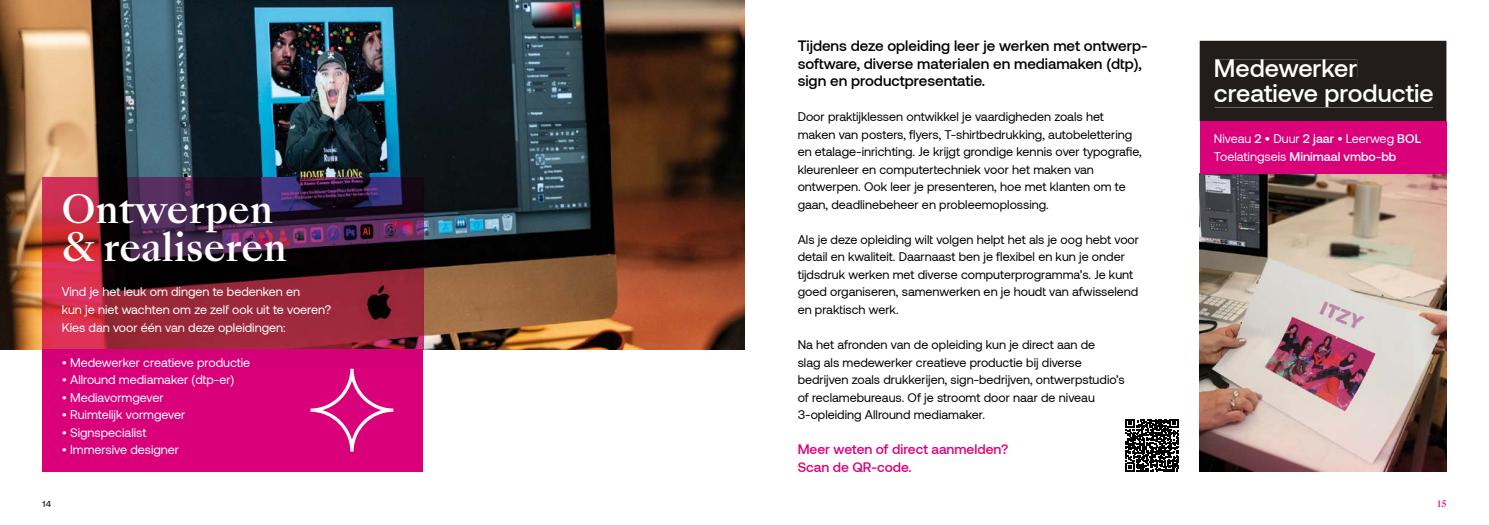
<style>
.page{position:relative;width:1489px;height:525px;background:#fff}
.page>*{position:absolute;margin:0;border:0;box-sizing:border-box;transform-origin:0 0}
.t1{font:500 37.5px/37.5px "Sang Bleu Kingdom";color:#fff}
.t2{font:500 25px/25px "Aeonik";color:#fff}
.t3{font:500 15px/17.5px "Aeonik";color:#000}
.t4{font:500 13.75px/17.5px "Aeonik";color:#da007a}
.t5{font:12.5px/17.5px "Aeonik";color:#000}
.t6{font:12.5px/17.5px "Aeonik";color:#fff}
.t7{font:500 8.75px "Aeonik";color:#221d1c}
.t8{font:500 8.75px "Sang Bleu Kingdom";color:#da007a}
.s1{font-weight:500}
</style>
<div class="page">
<img style="left:0;top:0;width:700px;height:124px">
<img style="left:700px;top:0;width:44px;height:349px">
<img style="left:0;top:124px;width:611px;height:90px">
<img style="left:611px;top:124px;width:89px;height:225px">
<img style="left:0;top:214px;width:43px;height:135px">
<img style="left:423px;top:214px;width:188px;height:135px">
<div style="left:43px;top:349px;width:380px;height:122px;background:#da007a"></div>
<img style="left:43px;top:178px;width:380px;height:171px">
<div style="left:43px;top:349px;width:380px;height:17px;background:#d3007a"></div>
<svg style="left:310px;top:368px;width:83px;height:83px"></svg>
<img style="left:744px;top:0;width:1px;height:349px">
<div style="left:1199px;top:41px;width:247px;height:80px;background:#221d1b"></div>
<div style="left:1215px;top:60px;width:141px;height:17px;background:#221d1b"></div>
<div style="left:1214px;top:84px;width:218px;height:23px;background:#221d1b"></div>
<svg style="left:1125px;top:419px;width:53px;height:52px"></svg>
<img style="left:1199px;top:174px;width:247px;height:297px">
<div style="left:1199px;top:121px;width:247px;height:53px;background:#da007a"></div>
<h1 class="t1" style="left:62px;top:192px;width:226px">Ontwerpen &amp; realiseren</h1>
<p class="t6" style="left:62px;top:283px;width:271px">Vind je het leuk om dingen te bedenken en<br>kun je niet wachten om ze zelf ook uit te voeren?<br>Kies dan voor één van deze opleidingen:</p>
<p class="t6" style="left:62px;top:353px;width:190px">• Medewerker creatieve productie</p>
<p class="t6" style="left:62px;top:371px;width:174px">• Allround mediamaker (dtp-er)</p>
<p class="t6" style="left:62px;top:388px;width:103px">• Mediavormgever</p>
<p class="t6" style="left:62px;top:406px;width:125px">• Ruimtelijk vormgever</p>
<p class="t6" style="left:62px;top:423px;width:86px">• Signspecialist</p>
<p class="t6" style="left:62px;top:441px;width:119px">• Immersive designer</p>
<p class="t7" style="left:43px;top:498px;width:10px">14</p>
<p class="t3" style="left:797px;top:37px;width:351px">Tijdens deze opleiding leer je werken met ontwerp&shy;software, diverse materialen en mediamaken (dtp), sign en productpresentatie.</p>
<p class="t5" style="left:797px;top:108px;width:345px">Door praktijklessen ontwikkel je vaardigheden zoals het maken van posters, flyers, T-shirtbedrukking, autobelettering en etalage-inrichting. Je krijgt grondige kennis over typografie, kleurenleer en computertechniek voor het maken van ontwerpen. Ook leer je presenteren, hoe met klanten om te gaan, deadlinebeheer en probleemoplossing.</p>
<p class="t5" style="left:797px;top:231px;width:343px">Als je deze opleiding wilt volgen helpt het als je oog hebt voor detail en kwaliteit. Daarnaast ben je flexibel en kun je onder tijdsdruk werken met diverse computerprogramma’s. Je kunt goed organiseren, samenwerken en je houdt van afwisselend en praktisch werk.</p>
<p class="t5" style="left:797px;top:336px;width:328px">Na het afronden van de opleiding kun je direct aan de<br>slag als medewerker creatieve productie bij diverse bedrijven zoals drukkerijen, sign-bedrijven, ontwerpstudio’s of reclamebureaus. Of je stroomt door naar de niveau 3-opleiding Allround mediamaker.</p>
<p class="t4" style="left:797px;top:440px;width:212px">Meer weten of direct aanmelden?<br>Scan de QR-code.</p>
<h2 class="t2" style="left:1213px;top:56px;width:221px">Medewerker creatieve productie</h2>
<p class="t6" style="left:1213px;top:130px;width:208px">Niveau <span class="s1">2 •</span> Duur <span class="s1">2 jaar •</span> Leerweg <span class="s1">BOL<br></span>Toelatingseis <span class="s1">Minimaal vmbo-bb</span></p>
<p class="t8" style="left:1437px;top:497px;width:10px">15</p>
</div>
